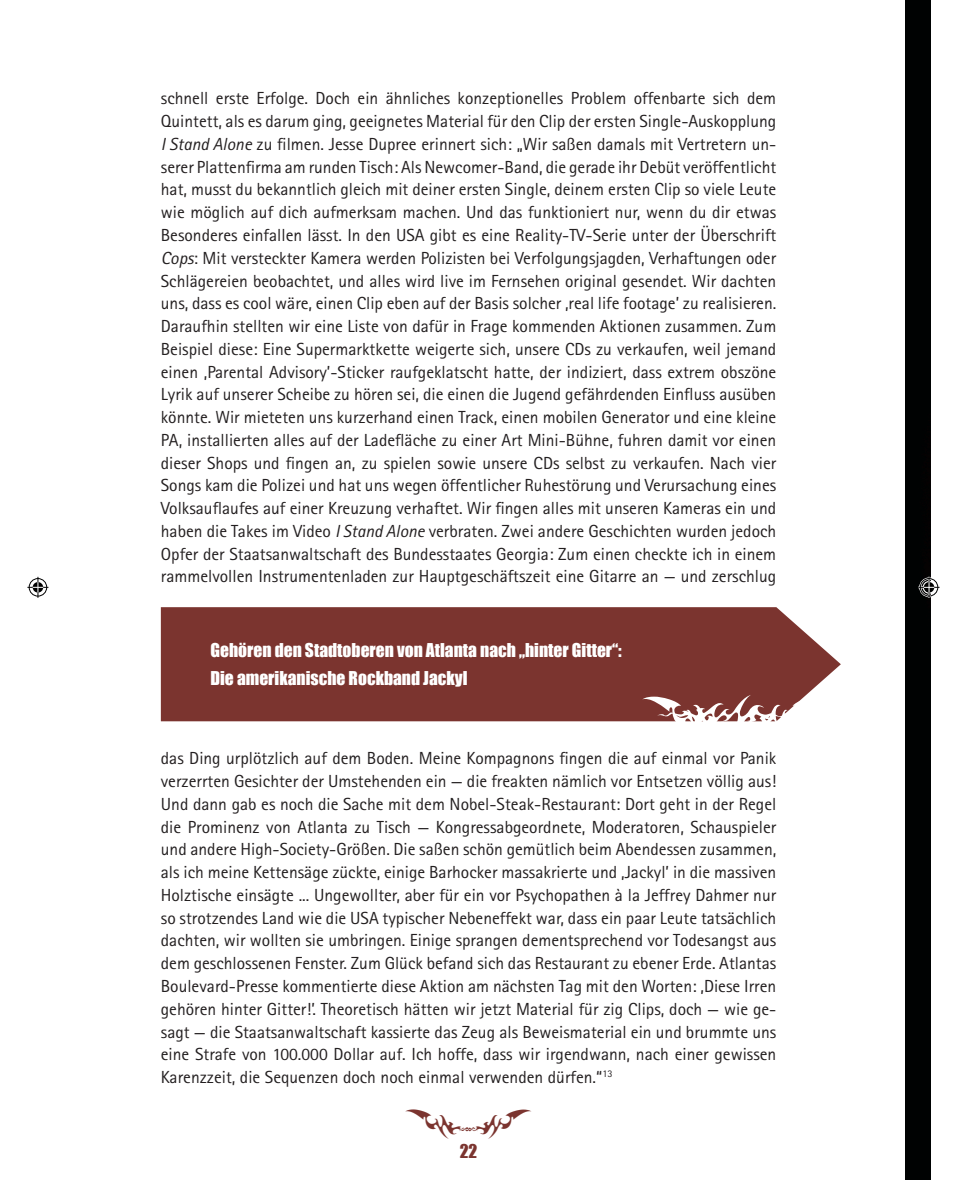
<style>
.page{position:relative;width:967px;height:1180px;background:#fff}
.page>*{position:absolute;margin:0;border:0;box-sizing:border-box;transform-origin:0 0}
.t1{font:42px "Tribalzbymarioz";color:#7b342f}
.t2{font:17.5px/22.8px "Rotis Sans Serif";color:#231f20;text-align:justify}
.t3{font:17.5px/28px "Impact";color:#fff}
.t4{font:17.5px "Impact";color:#7b342f}
.s1{font-style:italic}
</style>
<div class="page">
<div style="left:905px;top:0;width:25px;height:1180px;background:#000202"></div>
<div style="left:161px;top:607px;width:679px;height:114px;background:#7b342f"></div>
<svg style="left:642px;top:695px;width:189px;height:27px"></svg>
<hr style="left:0;top:0;width:32px;height:1px;background:#000">
<hr style="left:935px;top:0;width:31px;height:1px;background:#000">
<hr style="left:0;top:1179px;width:32px;height:1px;background:#000">
<hr style="left:935px;top:1179px;width:31px;height:1px;background:#000">
<svg style="left:915px;top:0;width:27px;height:1px"></svg>
<svg style="left:915px;top:1179px;width:27px;height:1px"></svg>
<svg style="left:27px;top:577px;width:21px;height:21px"></svg>
<svg style="left:918px;top:577px;width:21px;height:21px"></svg>
<p class="t2" style="left:161px;top:87px;width:617px">schnell erste Erfolge. Doch ein ähnliches konzeptionelles Problem offenbarte sich dem Quintett, als es darum ging, geeignetes Material für den Clip der ersten Single-Auskopplung <span class="s1">I Stand Alone</span> zu filmen. Jesse Dupree erinnert sich: „Wir saßen damals mit Vertretern un&shy;serer Plattenfirma am runden Tisch: Als Newcomer-Band, die gerade ihr Debüt veröffentlicht hat, musst du bekanntlich gleich mit deiner ersten Single, deinem ersten Clip so viele Leute wie möglich auf dich aufmerksam machen. Und das funktioniert nur, wenn du dir etwas Besonderes einfallen lässt. In den USA gibt es eine Reality-TV-Serie unter der Überschrift <span class="s1">Cops</span>: Mit versteckter Kamera werden Polizisten bei Verfolgungsjagden, Verhaftungen oder Schlägereien beobachtet, und alles wird live im Fernsehen original gesendet. Wir dachten uns, dass es cool wäre, einen Clip eben auf der Basis solcher ‚real life footage’ zu realisieren.<br>Daraufhin stellten wir eine Liste von dafür in Frage kommenden Aktionen zusammen. Zum Beispiel diese: Eine Supermarktkette weigerte sich, unsere CDs zu verkaufen, weil jemand einen ‚Parental Advisory’-Sticker raufgeklatscht hatte, der indiziert, dass extrem obszöne Lyrik auf unserer Scheibe zu hören sei, die einen die Jugend gefährdenden Einfluss ausüben könnte. Wir mieteten uns kurzerhand einen Track, einen mobilen Generator und eine kleine PA, installierten alles auf der Ladefläche zu einer Art Mini-Bühne, fuhren damit vor einen dieser Shops und fingen an, zu spielen sowie unsere CDs selbst zu verkaufen. Nach vier Songs kam die Polizei und hat uns wegen öffentlicher Ruhestörung und Verursachung eines Volksauflaufes auf einer Kreuzung verhaftet. Wir fingen alles mit unseren Kameras ein und haben die Takes im Video <span class="s1">I Stand Alone</span> verbraten. Zwei andere Geschichten wurden jedoch Opfer der Staatsanwaltschaft des Bundesstaates Georgia: Zum einen checkte ich in einem rammelvollen Instrumentenladen zur Hauptgeschäftszeit eine Gitarre an — und zerschlug</p>
<p class="t3" style="left:210px;top:636px;width:413px">Gehören den Stadtoberen von Atlanta nach „hinter Gitter“:<br>Die amerikanische Rockband Jackyl</p>
<p class="t2" style="left:161px;top:747px;width:617px">das Ding urplötzlich auf dem Boden. Meine Kompagnons fingen die auf einmal vor Panik verzerrten Gesichter der Umstehenden ein — die freakten nämlich vor Entsetzen völlig aus!<br>Und dann gab es noch die Sache mit dem Nobel-Steak-Restaurant: Dort geht in der Regel die Prominenz von Atlanta zu Tisch — Kongressabgeordnete, Moderatoren, Schauspieler und andere High-Society-Größen. Die saßen schön gemütlich beim Abendessen zusammen, als ich meine Kettensäge zückte, einige Barhocker massakrierte und ‚Jackyl’ in die massiven Holztische einsägte ... Ungewollter, aber für ein vor Psychopathen à la Jeffrey Dahmer nur so strotzendes Land wie die USA typischer Nebeneffekt war, dass ein paar Leute tatsächlich dachten, wir wollten sie umbringen. Einige sprangen dementsprechend vor Todesangst aus dem geschlossenen Fenster. Zum Glück befand sich das Restaurant zu ebener Erde. Atlantas Boulevard-Presse kommentierte diese Aktion am nächsten Tag mit den Worten: ‚Diese Irren gehören hinter Gitter!’. Theoretisch hätten wir jetzt Material für zig Clips, doch — wie ge&shy;sagt — die Staatsanwaltschaft kassierte das Zeug als Beweismaterial ein und brummte uns eine Strafe von 100.000 Dollar auf. Ich hoffe, dass wir irgendwann, nach einer gewissen Karenzzeit, die Sequenzen doch noch einmal verwenden dürfen.“<sup>13</sup></p>
<h1 class="t1" style="left:404px;top:1100px;width:131px">a</h1>
<p class="t4" style="left:460px;top:1140px;width:19px">22</p>
</div>
